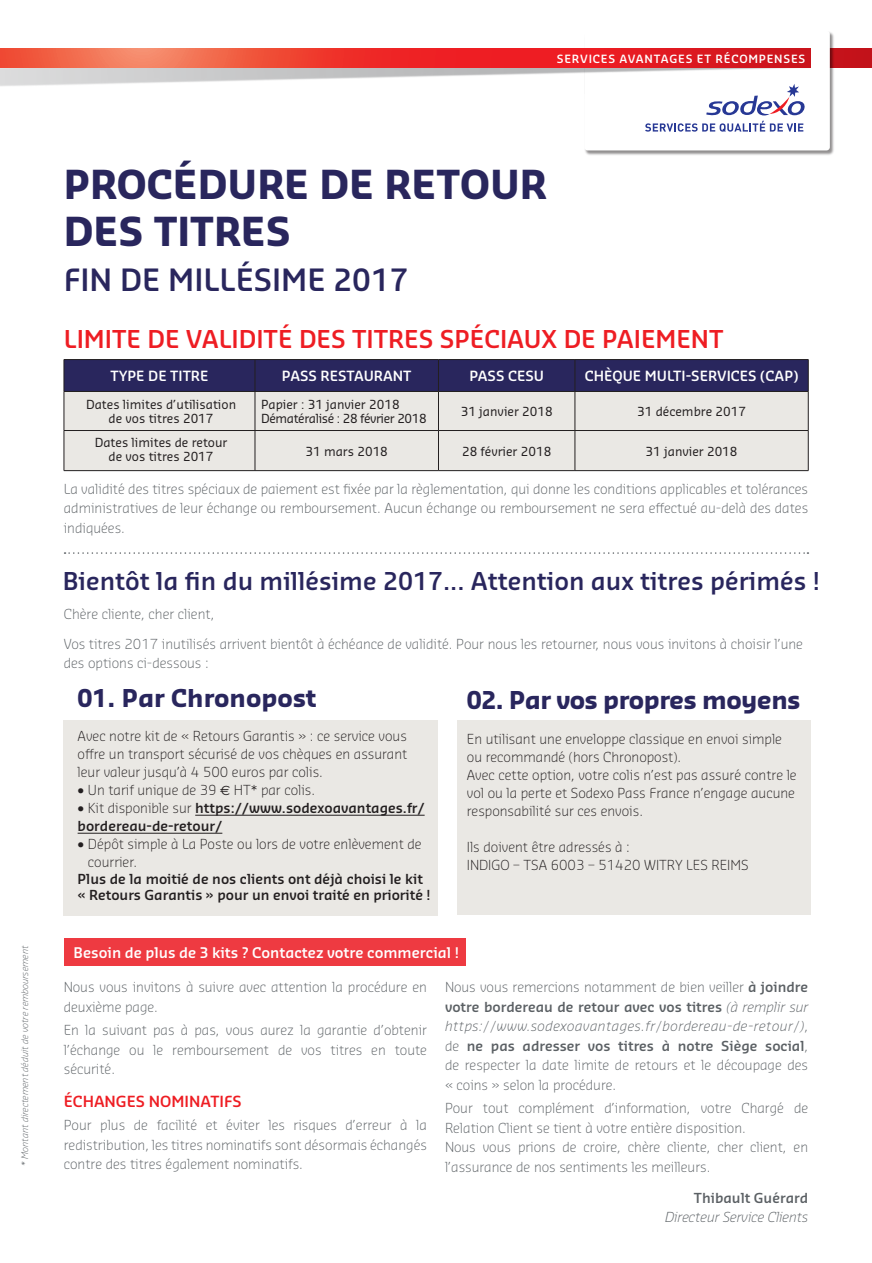
<style>
.page{position:relative;width:872px;height:1263px;background:#fff}
.page>*{position:absolute;margin:0;border:0;box-sizing:border-box;transform-origin:0 0}
.t1{font:700 39px/46.5px "Sansa Pro";color:#29265d}
.t2{font:600 30px "Sansa Pro";color:#29265d}
.t3{font:600 24px "Sansa Pro";color:#29265d}
.t4{font:600 24px "Sansa Pro";color:#ee1d23}
.t5{font:700 24px "Sansa Pro";letter-spacing:-.02em;color:#29265d}
.t6{font:700 24px "Sansa Pro";color:#29265d}
.t7{font:600 15px "Sansa Pro";color:#ee1d23}
.t8{font:600 14.4px "Sansa Pro";color:#fff}
.t9{font:600 13.8px "Sansa Pro";color:#fff}
.t10{font:300 13.5px/19.5px "Sansa Pro";color:#5b6064;text-align:justify}
.t11{font:300 13.5px/18px "Sansa Pro";color:#231f20}
.t12{font:600 13.5px/18px "Sansa Pro";color:#231f20}
.t13{font:italic 300 13.5px "Sansa Pro";color:#5b6064}
.t14{font:600 13.5px "Sansa Pro";color:#5b6064}
.t15{font:12.15px "Sansa Pro";color:#231f20}
.t16{font:12.15px "Sansa Pro";letter-spacing:-.03em;color:#231f20}
.t17{font:600 11.1px "Sansa Pro";letter-spacing:.07em;color:#fff}
.t18{font:italic 300 9px "Sansa Pro";color:#5b6064}
.s1{font-family:"Euro Sans";font-weight:400}
.s2{font-weight:300}
.s3{font-weight:600}
.s4{font-style:italic}
</style>
<div class="page">
<div style="left:65px;top:360px;width:743px;height:31px;background:#29265d"></div>
<div style="left:65px;top:392px;width:743px;height:78px;background:#eae8e4"></div>
<hr style="left:64px;top:359px;width:191px;height:1px;background:#231f20">
<hr style="left:64px;top:360px;width:1px;height:31px;background:#231f20">
<hr style="left:255px;top:359px;width:183px;height:1px;background:#231f20">
<hr style="left:255px;top:360px;width:1px;height:31px;background:#231f20">
<hr style="left:438px;top:359px;width:137px;height:1px;background:#231f20">
<hr style="left:438px;top:360px;width:1px;height:31px;background:#231f20">
<hr style="left:575px;top:359px;width:233px;height:1px;background:#231f20">
<hr style="left:574px;top:360px;width:1px;height:31px;background:#231f20">
<hr style="left:808px;top:360px;width:1px;height:31px;background:#231f20">
<hr style="left:64px;top:391px;width:191px;height:1px;background:#231f20">
<hr style="left:64px;top:392px;width:1px;height:38px;background:#231f20">
<hr style="left:255px;top:391px;width:183px;height:1px;background:#231f20">
<hr style="left:255px;top:392px;width:1px;height:38px;background:#231f20">
<hr style="left:438px;top:391px;width:137px;height:1px;background:#231f20">
<hr style="left:438px;top:392px;width:1px;height:38px;background:#231f20">
<hr style="left:575px;top:391px;width:233px;height:1px;background:#231f20">
<hr style="left:574px;top:392px;width:1px;height:38px;background:#231f20">
<hr style="left:808px;top:392px;width:1px;height:38px;background:#231f20">
<hr style="left:64px;top:430px;width:191px;height:1px;background:#231f20">
<hr style="left:64px;top:431px;width:1px;height:39px;background:#231f20">
<hr style="left:255px;top:430px;width:183px;height:1px;background:#231f20">
<hr style="left:255px;top:431px;width:1px;height:39px;background:#231f20">
<hr style="left:438px;top:430px;width:137px;height:1px;background:#231f20">
<hr style="left:438px;top:431px;width:1px;height:39px;background:#231f20">
<hr style="left:575px;top:430px;width:233px;height:1px;background:#231f20">
<hr style="left:574px;top:431px;width:1px;height:39px;background:#231f20">
<hr style="left:808px;top:431px;width:1px;height:39px;background:#231f20">
<hr style="left:64px;top:470px;width:191px;height:1px;background:#231f20">
<hr style="left:255px;top:470px;width:183px;height:1px;background:#231f20">
<hr style="left:438px;top:470px;width:137px;height:1px;background:#231f20">
<hr style="left:575px;top:470px;width:233px;height:1px;background:#231f20">
<div style="left:457px;top:720px;width:353px;height:194px;background:#eae8e4"></div>
<div style="left:64px;top:720px;width:374px;height:196px;background:#eae8e4"></div>
<hr style="left:195px;top:815px;width:229px;height:1px;background:#231f20">
<hr style="left:78px;top:833px;width:144px;height:1px;background:#231f20">
<svg style="left:65px;top:552px;width:743px;height:2px"></svg>
<div style="left:64px;top:939px;width:402px;height:27px;background:#ee3a41"></div>
<div style="left:826px;top:49px;width:46px;height:19px;background:#c4121a"></div>
<img style="left:583px;top:32px;width:253px;height:123px">
<svg style="left:0;top:49px;width:584px;height:19px;background:#f04739"></svg>
<svg style="left:584px;top:32px;width:246px;height:118px"></svg>
<p class="t17" style="left:557px;top:51px;width:250px">SERVICES AVANTAGES ET RÉCOMPENSES</p>
<p class="t18" style="left:19px;top:1165px;width:221px;rotate:-90deg">* Montant directement déduit de votre remboursement</p>
<p class="t1" style="left:64px;top:160px;width:484px">PROCÉDURE DE RETOUR<br>DES TITRES</p>
<p class="t2" style="left:64px;top:260px;width:346px">FIN DE MILLÉSIME 2017</p>
<p class="t4" style="left:64px;top:323px;width:661px">LIMITE DE VALIDITÉ DES TITRES SPÉCIAUX DE PAIEMENT</p>
<p class="t9" style="left:110px;top:367px;width:100px">TYPE DE TITRE</p>
<p class="t9" style="left:282px;top:367px;width:131px">PASS RESTAURANT</p>
<p class="t9" style="left:469px;top:367px;width:76px">PASS CESU</p>
<p class="t9" style="left:585px;top:367px;width:215px">CHÈQUE MULTI-SERVICES (CAP)</p>
<p class="t15" style="left:86px;top:396px;width:152px">Dates limites d’utilisation</p>
<p class="t15" style="left:109px;top:411px;width:106px">de vos titres 2017</p>
<p class="t15" style="left:261px;top:396px;width:140px">Papier : 31 janvier 2018</p>
<p class="t16" style="left:261px;top:411px;width:167px">Dématéralisé : 28 février 2018</p>
<p class="t15" style="left:461px;top:403px;width:93px">31 janvier 2018</p>
<p class="t15" style="left:637px;top:403px;width:110px">31 décembre 2017</p>
<p class="t15" style="left:95px;top:434px;width:134px">Dates limites de retour</p>
<p class="t15" style="left:109px;top:449px;width:106px">de vos titres 2017</p>
<p class="t15" style="left:305px;top:443px;width:84px">31 mars 2018</p>
<p class="t15" style="left:462px;top:443px;width:91px">28 février 2018</p>
<p class="t15" style="left:645px;top:443px;width:93px">31 janvier 2018</p>
<p class="t10" style="left:64px;top:478px;width:746px">La validité des titres spéciaux de paiement est fixée par la règlementation, qui donne les conditions applicables et tolérances administratives de leur échange ou remboursement. Aucun échange ou remboursement ne sera effectué au-delà des dates indiquées.</p>
<p class="t3" style="left:63px;top:565px;width:758px">Bientôt la fin du millésime 2017... Attention aux titres périmés !</p>
<p class="t10" style="left:64px;top:604px;width:152px">Chère cliente, cher client,</p>
<p class="t10" style="left:64px;top:634px;width:740px">Vos titres 2017 inutilisés arrivent bientôt à échéance de validité. Pour nous les retourner, nous vous invitons à choisir l’une des options ci-dessous :</p>
<p class="t6" style="left:78px;top:682px;width:240px">01. Par Chronopost</p>
<p class="t11" style="left:78px;top:727px;width:331px;text-align:justify">Avec notre kit de « Retours Garantis » : ce service vous offre un transport sécurisé de vos chèques en assurant leur valeur jusqu’à 4 500 euros par colis.</p>
<p class="t11" style="left:78px;top:781px;width:239px">• Un tarif unique de 39 <span class="s1">€</span> HT* par colis.</p>
<p class="t12" style="left:78px;top:799px;width:348px"><span class="s2">• Kit disponible sur</span> https://www.sodexoavantages.fr/ bordereau-de-retour/</p>
<p class="t11" style="left:88px;top:835px;width:335px;text-indent:-10px">• Dépôt simple à La Poste ou lors de votre enlèvement de courrier.</p>
<p class="t12" style="left:78px;top:870px;width:354px;line-height:16.5px">Plus de la moitié de nos clients ont déjà choisi le kit « Retours Garantis » pour un envoi traité en priorité !</p>
<p class="t5" style="left:467px;top:684px;width:335px">02. Par vos propres moyens</p>
<p class="t11" style="left:467px;top:729px;width:331px">En utilisant une enveloppe classique en envoi simple ou recommandé (hors Chronopost).<br>Avec cette option, votre colis n’est pas assuré contre le vol ou la perte et Sodexo Pass France n’engage aucune responsabilité sur ces envois.</p>
<p class="t11" style="left:467px;top:837px;width:283px">Ils doivent être adressés à :<br>INDIGO – TSA 6003 – 51420 WITRY LES REIMS</p>
<p class="t8" style="left:74px;top:943px;width:387px">Besoin de plus de 3 kits ? Contactez votre commercial !</p>
<p class="t10" style="left:64px;top:977px;width:365px">Nous vous invitons à suivre avec attention la procédure en deuxième page.</p>
<p class="t10" style="left:64px;top:1020px;width:365px">En la suivant pas à pas, vous aurez la garantie d’obtenir l’échange ou le remboursement de vos titres en toute sécurité.</p>
<p class="t7" style="left:64px;top:1091px;width:179px">ÉCHANGES NOMINATIFS</p>
<p class="t10" style="left:64px;top:1115px;width:365px">Pour plus de facilité et éviter les risques d’erreur à la redistribution, les titres nominatifs sont désormais échangés contre des titres également nominatifs.</p>
<p class="t10" style="left:445px;top:977px;width:365px">Nous vous remercions notamment de bien veiller <span class="s3">à joindre votre bordereau de retour avec vos titres</span> <span class="s4">(à remplir sur https://www.sodexoavantages.fr/bordereau-de-retour/)</span>, de <span class="s3">ne pas adresser vos titres à notre Siège social</span>, de respecter la date limite de retours et le découpage des « coins » selon la procédure.</p>
<p class="t10" style="left:445px;top:1098px;width:365px">Pour tout complément d’information, votre Chargé de<br>Relation Client se tient à votre entière disposition.</p>
<p class="t10" style="left:445px;top:1137px;width:365px">Nous vous prions de croire, chère cliente, cher client, en l’assurance de nos sentiments les meilleurs.</p>
<p class="t14" style="left:694px;top:1189px;width:116px">Thibault Guérard</p>
<p class="t13" style="left:665px;top:1208px;width:145px">Directeur Service Clients</p>
</div>
